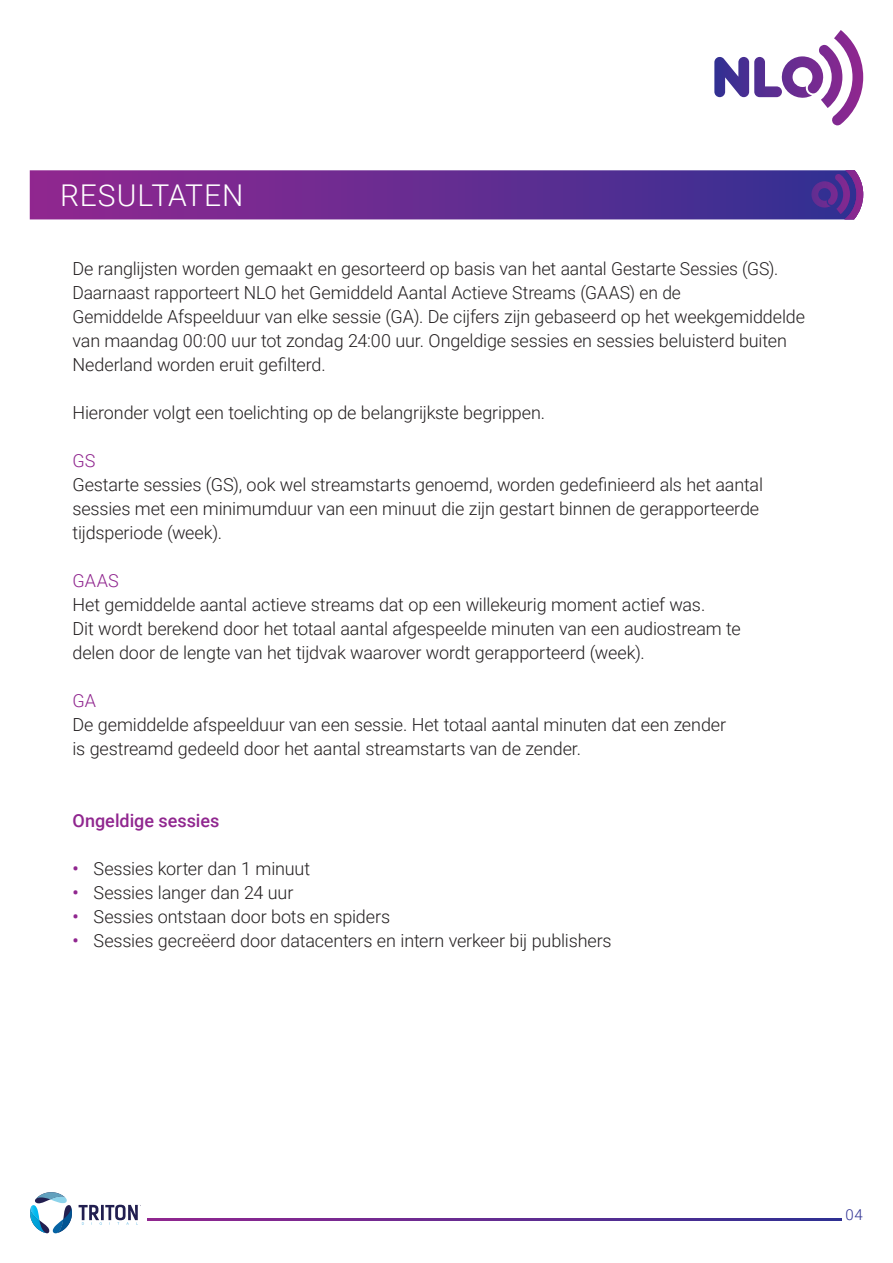
<style>
.page{position:relative;width:893px;height:1263px;background:#fff}
.page>*{position:absolute;margin:0;border:0;box-sizing:border-box;transform-origin:0 0}
.t1{font:300 30px "Roboto";letter-spacing:.03em;color:#fff}
.t2{font:300 18px/24px "Roboto";letter-spacing:-.01em;color:#231f20}
.t3{font:500 18px "Roboto";color:#90268f}
.t4{font:300 18px "Roboto";color:#90268f}
.t5{font:300 15px "Roboto";color:#2e3092}
.s1{font-weight:500;color:#90268f}
</style>
<div class="page">
<svg style="left:714px;top:30px;width:149px;height:95px"></svg>
<svg style="left:30px;top:170px;width:833px;height:49px;background:#662d92"></svg>
<svg style="left:30px;top:1192px;width:42px;height:41px"></svg>
<svg style="left:79px;top:1205px;width:62px;height:20px"></svg>
<svg style="left:148px;top:1219px;width:693px;height:1px"></svg>
<p class="t1" style="left:60px;top:174px;width:185px">RESULTATEN</p>
<p class="t2" style="left:72px;top:256px;width:707px">De ranglijsten worden gemaakt en gesorteerd op basis van het aantal Gestarte Sessies (GS).<br>Daarnaast rapporteert NLO het Gemiddeld Aantal Actieve Streams (GAAS) en de</p>
<p class="t2" style="left:72px;top:304px;width:734px">Gemiddelde Afspeelduur van elke sessie (GA). De cijfers zijn gebaseerd op het weekgemiddelde van maandag 00:00 uur tot zondag 24:00 uur. Ongeldige sessies en sessies beluisterd buiten</p>
<p class="t2" style="left:72px;top:352px;width:255px">Nederland worden eruit gefilterd.</p>
<p class="t2" style="left:72px;top:400px;width:474px">Hieronder volgt een toelichting op de belangrijkste begrippen.</p>
<p class="t4" style="left:72px;top:448px;width:24px">GS</p>
<p class="t2" style="left:72px;top:472px;width:692px">Gestarte sessies (GS), ook wel streamstarts genoemd, worden gedefinieerd als het aantal</p>
<p class="t2" style="left:72px;top:496px;width:688px">sessies met een minimumduur van een minuut die zijn gestart binnen de gerapporteerde</p>
<p class="t2" style="left:72px;top:520px;width:151px">tijdsperiode (week).</p>
<p class="t4" style="left:72px;top:568px;width:48px">GAAS</p>
<p class="t2" style="left:72px;top:592px;width:634px">Het gemiddelde aantal actieve streams dat op een willekeurig moment actief was.</p>
<p class="t2" style="left:72px;top:616px;width:670px">Dit wordt berekend door het totaal aantal afgespeelde minuten van een audiostream te</p>
<p class="t2" style="left:72px;top:640px;width:574px">delen door de lengte van het tijdvak waarover wordt gerapporteerd (week).</p>
<p class="t4" style="left:72px;top:688px;width:25px">GA</p>
<p class="t2" style="left:72px;top:712px;width:655px">De gemiddelde afspeelduur van een sessie. Het totaal aantal minuten dat een zender</p>
<p class="t2" style="left:72px;top:736px;width:510px">is gestreamd gedeeld door het aantal streamstarts van de zender.</p>
<p class="t3" style="left:72px;top:808px;width:148px">Ongeldige sessies</p>
<p class="t2" style="left:72px;top:856px;width:239px"><span class="s1">•</span> Sessies korter dan 1 minuut</p>
<p class="t2" style="left:72px;top:880px;width:222px"><span class="s1">•</span> Sessies langer dan 24 uur</p>
<p class="t2" style="left:72px;top:904px;width:319px"><span class="s1">•</span> Sessies ontstaan door bots en spiders</p>
<p class="t2" style="left:72px;top:928px;width:541px"><span class="s1">•</span> Sessies gecreëerd door datacenters en intern verkeer bij publishers</p>
<p class="t5" style="left:845px;top:1204px;width:19px">04</p>
</div>
